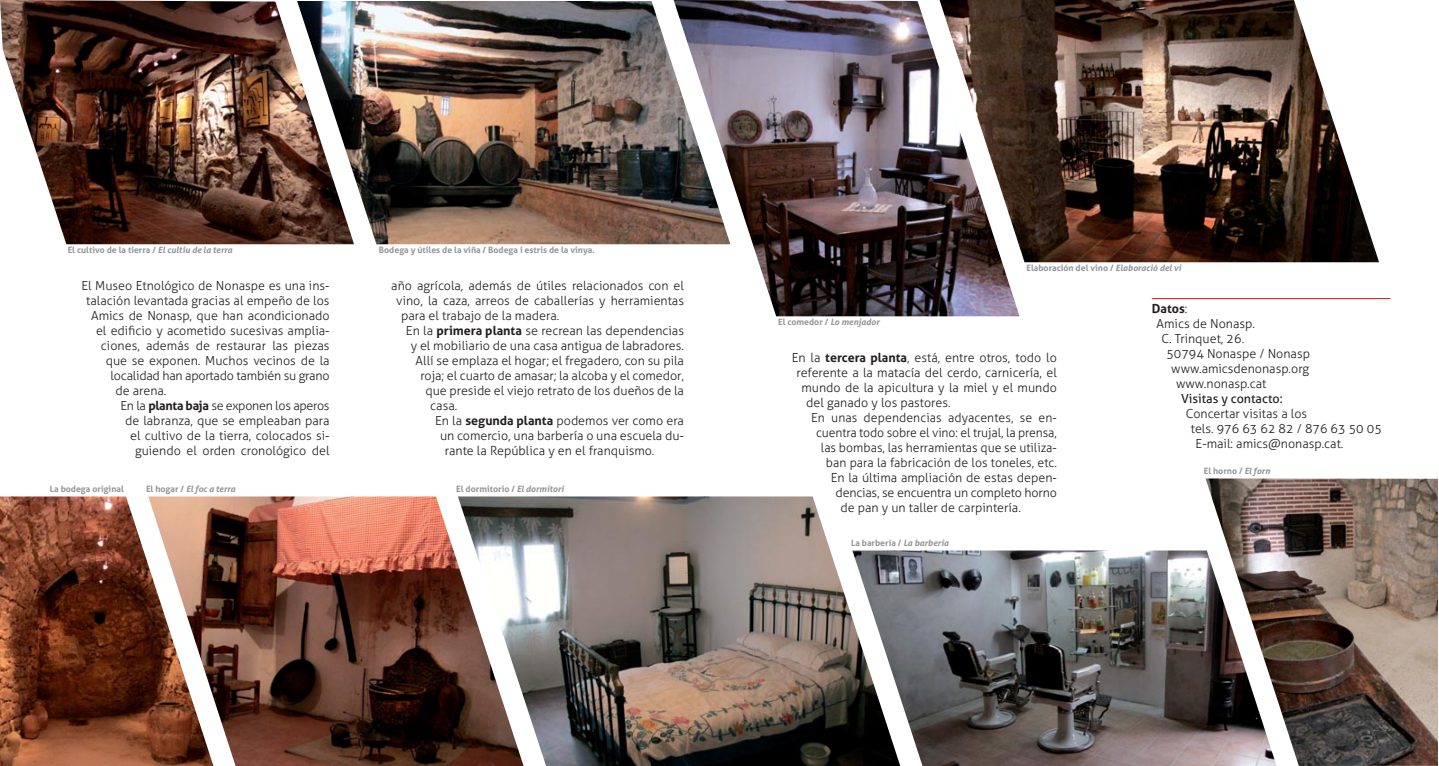
<style>
.page{position:relative;width:1439px;height:766px;background:#fff}
.page>*{position:absolute;margin:0;border:0;box-sizing:border-box;transform-origin:0 0}
.t1{font:300 12.5px "Aller";color:#231f20}
.t2{font:300 12.5px "Aller";letter-spacing:-.025em;color:#231f20}
.t3{font:12.5px "Aller";color:#231f20}
.t4{font:700 12.5px "Aller";color:#231f20}
.t5{font:700 8.75px "Aller";color:#939598}
.t6{font:italic 700 8.75px "Aller";color:#939598}
.s1{font-style:italic}
.s2{font-weight:700}
.s3{font-style:normal}
.s4{font-weight:300}
</style>
<div class="page">
<img style="left:213px;top:496px;width:245px;height:269px">
<img style="left:1205px;top:478px;width:232px;height:287px">
<hr style="left:1151px;top:298px;width:239px;height:1px;background:#c2151b">
<img style="left:354px;top:1px;width:319px;height:243px">
<img style="left:673px;top:0;width:346px;height:316px">
<img style="left:939px;top:0;width:440px;height:262px">
<img style="left:900px;top:550px;width:376px;height:215px">
<img style="left:0;top:0;width:354px;height:244px">
<svg style="left:1151px;top:298px;width:54px;height:2px"></svg>
<img style="left:0;top:496px;width:213px;height:269px">
<img style="left:458px;top:496px;width:442px;height:269px">
<p class="t5" style="left:68px;top:245px;width:166px">El cultivo de la tierra / <span class="s1">El cultiu de la terra</span></p>
<p class="t5" style="left:379px;top:245px;width:217px">Bodega y útiles de la viña / Bodega i estris de la vinya.</p>
<p class="t1" style="left:81px;top:278px;width:250px">El Museo Etnológico de Nonaspe es una ins-</p>
<p class="t1" style="left:86px;top:293px;width:245px">talación levantada gracias al empeño de los</p>
<p class="t1" style="left:91px;top:308px;width:240px">Amics de Nonasp, que han acondicionado</p>
<p class="t1" style="left:96px;top:323px;width:235px">el edificio y acometido sucesivas amplia-</p>
<p class="t1" style="left:101px;top:338px;width:230px">ciones, además de restaurar las piezas</p>
<p class="t1" style="left:106px;top:353px;width:225px">que se exponen. Muchos vecinos de la</p>
<p class="t1" style="left:111px;top:368px;width:220px">localidad han aportado también su grano</p>
<p class="t1" style="left:115px;top:383px;width:52px">de arena.</p>
<p class="t2" style="left:120px;top:398px;width:211px">En la <span class="s2">planta baja</span> se exponen los aperos</p>
<p class="t1" style="left:125px;top:413px;width:206px">de labranza, que se empleaban para</p>
<p class="t1" style="left:130px;top:428px;width:201px">el cultivo de la tierra, colocados si-</p>
<p class="t1" style="left:135px;top:443px;width:196px">guiendo el orden cronológico del</p>
<p class="t1" style="left:391px;top:278px;width:294px">año agrícola, además de útiles relacionados con el</p>
<p class="t1" style="left:396px;top:293px;width:289px">vino, la caza, arreos de caballerías y herramientas</p>
<p class="t1" style="left:401px;top:308px;width:160px">para el trabajo de la madera.</p>
<p class="t1" style="left:406px;top:323px;width:280px">En la <span class="s2">primera planta</span> se recrean las dependencias</p>
<p class="t1" style="left:411px;top:338px;width:275px">y el mobiliario de una casa antigua de labradores.</p>
<p class="t1" style="left:416px;top:353px;width:270px">Allí se emplaza el hogar; el fregadero, con su pila</p>
<p class="t1" style="left:420px;top:368px;width:265px">roja; el cuarto de amasar; la alcoba y el comedor,</p>
<p class="t1" style="left:425px;top:383px;width:260px">que preside el viejo retrato de los dueños de la</p>
<p class="t1" style="left:430px;top:398px;width:29px">casa.</p>
<p class="t1" style="left:435px;top:413px;width:250px">En la <span class="s2">segunda planta</span> podemos ver como era</p>
<p class="t1" style="left:440px;top:428px;width:245px">un comercio, una barbería o una escuela du-</p>
<p class="t1" style="left:445px;top:443px;width:211px">rante la República y en el franquismo.</p>
<p class="t5" style="left:50px;top:484px;width:76px">La bodega original</p>
<p class="t6" style="left:146px;top:484px;width:91px"><span class="s3">El hogar /</span> El foc a terra</p>
<p class="t5" style="left:456px;top:484px;width:109px">El dormitorio / <span class="s1">El dormitori</span></p>
<p class="t5" style="left:1026px;top:263px;width:156px">Elaboración del vino / <span class="s1">Elaboració del vi</span></p>
<p class="t5" style="left:778px;top:317px;width:103px">El comedor / <span class="s1">Lo menjador</span></p>
<p class="t1" style="left:791px;top:350px;width:267px">En la <span class="s2">tercera planta</span>, está, entre otros, todo lo</p>
<p class="t1" style="left:796px;top:365px;width:262px">referente a la matacía del cerdo, carnicería, el</p>
<p class="t1" style="left:801px;top:380px;width:257px">mundo de la apicultura y la miel y el mundo</p>
<p class="t1" style="left:806px;top:395px;width:146px">del ganado y los pastores.</p>
<p class="t1" style="left:811px;top:410px;width:247px">En unas dependencias adyacentes, se en-</p>
<p class="t1" style="left:816px;top:425px;width:242px">cuentra todo sobre el vino: el trujal, la prensa,</p>
<p class="t1" style="left:821px;top:440px;width:237px">las bombas, las herramientas que se utiliza-</p>
<p class="t1" style="left:826px;top:455px;width:233px">ban para la fabricación de los toneles, etc.</p>
<p class="t1" style="left:830px;top:470px;width:228px">En la última ampliación de estas depen-</p>
<p class="t1" style="left:835px;top:485px;width:223px">dencias, se encuentra un completo horno</p>
<p class="t1" style="left:840px;top:500px;width:182px">de pan y un taller de carpintería.</p>
<p class="t5" style="left:851px;top:538px;width:99px">La barbería / <span class="s1">La barberia</span></p>
<p class="t4" style="left:1151px;top:301px;width:37px">Datos<span class="s4">:</span></p>
<p class="t1" style="left:1156px;top:316px;width:100px">Amics de Nonasp.</p>
<p class="t1" style="left:1161px;top:331px;width:84px">C. Trinquet, 26.</p>
<p class="t1" style="left:1166px;top:346px;width:145px">50794 Nonaspe / Nonasp</p>
<p class="t1" style="left:1171px;top:361px;width:140px">www.amicsdenonasp.org</p>
<p class="t1" style="left:1176px;top:376px;width:92px">www.nonasp.cat</p>
<p class="t3" style="left:1181px;top:391px;width:103px">Visitas y contacto:</p>
<p class="t1" style="left:1186px;top:406px;width:123px">Concertar visitas a los</p>
<p class="t1" style="left:1190px;top:421px;width:193px">tels. 976 63 62 82 / 876 63 50 05</p>
<p class="t1" style="left:1195px;top:436px;width:149px">E-mail: amics@nonasp.cat.</p>
<p class="t5" style="left:1203px;top:466px;width:68px">El horno / <span class="s1">El forn</span></p>
</div>
